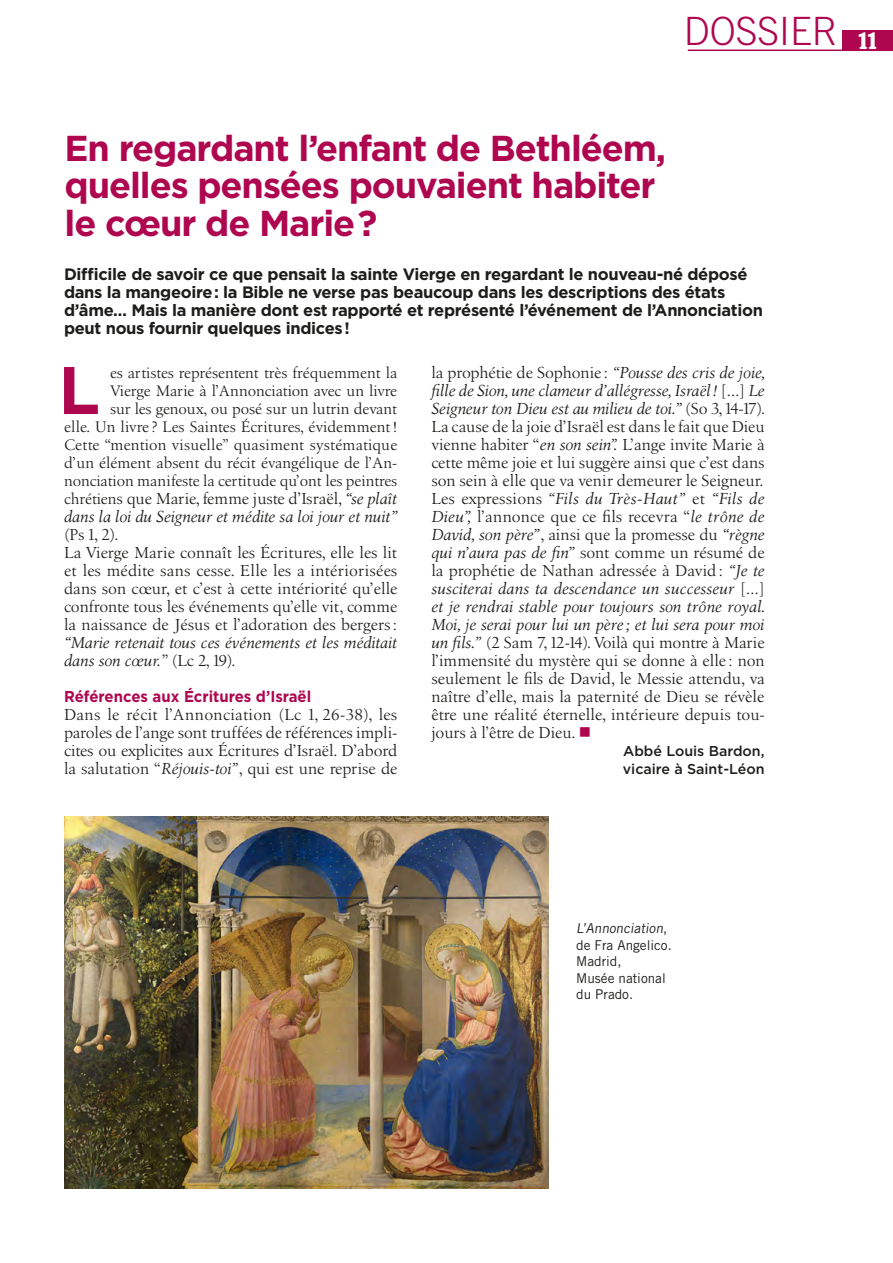
<style>
.page{position:relative;width:893px;height:1263px;background:#fff}
.page>*{position:absolute;margin:0;border:0;box-sizing:border-box;transform-origin:0 0}
.t1{font:700 67.2px "Gotham";color:#ae064f}
.t2{font:300 39px "Trade Gothic";color:#ae064f}
.t3{font:700 36px/37.5px "Gotham";letter-spacing:-.03em;color:#ae064f}
.t4{font:16.5px/18px "Birka";letter-spacing:.005em;color:#1d1d1b;text-align:justify}
.t5{font:700 16.5px/18px "Gotham";letter-spacing:-.02em;color:#1d1d1b}
.t6{font:italic 16.5px/18px "Birka";color:#1d1d1b}
.t7{font:15.75px/18px "Birka";color:#1d1d1b;text-align:right}
.t8{font:700 15.75px "Gotham";color:#ae064f;scale:.95 1}
.t9{font:500 14.25px/18px "Gotham";color:#1d1d1b}
.t10{font:13.5px/16.5px "Trade Gothic";color:#1d1d1b}
.s1{font-style:normal;font-size:15.75px}
.s2{font-style:normal}
.s3{font-style:italic}
.s4{color:#ae064f}
</style>
<div class="page">
<hr style="left:688px;top:50px;width:205px;height:1px;background:#ae064f">
<div style="left:842px;top:31px;width:51px;height:19px;background:#ae064f"></div>
<img style="left:64px;top:817px;width:485px;height:371px">
<h2 class="t2" style="left:684px;top:8px;width:194px">DOSSIER <sub>11</sub></h2>
<h3 class="t3" style="left:65px;top:129px;width:603px">En regardant l’enfant de Bethléem, quelles pensées pouvaient habiter le cœur de Marie ?</h3>
<p class="t5" style="left:64px;top:265px;width:700px">Difficile de savoir ce que pensait la sainte Vierge en regardant le nouveau-né déposé dans la mangeoire : la Bible ne verse pas beaucoup dans les descriptions des états d’âme… Mais la manière dont est rapporté et représenté l’événement de l’Annonciation peut nous fournir quelques indices !</p>
<p class="t7" style="left:64px;top:364px;width:335px">es artistes représentent très fréquemment la<br>Vierge Marie à l’Annonciation avec un livre<br>sur les genoux, ou posé sur un lutrin devant<br>elle. Un livre ? Les Saintes Écritures, évidemment!<br>Cette “mention visuelle” quasiment systématique d’un élément absent du récit évangélique de l’An&shy;nonciation manifeste la certitude qu’ont les peintres</p>
<p class="t6" style="left:64px;top:490px;width:336px"><span class="s1">chrétien</span><span class="s2">s que Marie, femme juste d’Israël,</span> “se plaît dans la loi du Seigneur et médite sa loi jour et nuit”</p>
<p class="t4" style="left:64px;top:526px;width:335px;text-align:left">(Ps 1, 2).<br>La Vierge Marie connaît les Écritures, elle les lit et les médite sans cesse. Elle les a intériorisées dans son cœur, et c’est à cette intériorité qu’elle confronte tous les événements qu’elle vit, comme la naissance de Jésus et l’adoration des bergers:</p>
<p class="t6" style="left:64px;top:634px;width:335px">“Marie retenait tous ces événements et les méditait dans son cœur.<span class="s2">” (Lc 2,19).</span></p>
<p class="t8" style="left:64px;top:686px;width:262px">Références aux Écritures d’Israël</p>
<p class="t4" style="left:64px;top:706px;width:335px">Dans le récit l’Annonciation (Lc 1, 26-38), les paroles de l’ange sont truffées de références impli&shy;cites ou explicites aux Écritures d’Israël. D’abord la salutation “<span class="s3">Réjouis-toi”</span>, qui est une reprise de</p>
<h1 class="t1" style="left:58px;top:346px;width:43px">L</h1>
<p class="t4" style="left:431px;top:364px;width:336px">la prophétie de Sophonie : <span class="s3">“Pousse des cris de joie, fille de Sion, une clameur d’allégresse, Israël!</span> […] <span class="s3">Le Seigneur ton Dieu est au milieu de toi.”</span> (So 3,14-17).<br>La cause de la joie d’Israël est dans le fait que Dieu vienne habiter “<span class="s3">en son sein”.</span> L’ange invite Marie à cette même joie et lui suggère ainsi que c’est dans son sein à elle que va venir demeurer le Seigneur.<br>Les expressions <span class="s3">“Fils du Très-Haut”</span> et <span class="s3">“Fils de Dieu”,</span> l’annonce que ce fils recevra “<span class="s3">le trône de David, son père”</span>, ainsi que la promesse du <span class="s3">“règne qui n’aura pas de fin”</span> sont comme un résumé de la prophétie de Nathan adressée à David: <span class="s3">“Je te susciterai dans ta descendance un successeur</span> […] <span class="s3">et je rendrai stable pour toujours son trône royal.<br>Moi, je serai pour lui un père ; et lui sera pour moi un fils.”</span> (2 Sam 7,12-14). Voilà qui montre à Marie l’immensité du mystère qui se donne à elle : non seulement le fils de David, le Messie attendu, va naître d’elle, mais la paternité de Dieu se révèle être une réalité éternelle, intérieure depuis tou&shy;jours à l’être de Dieu. <span class="s4">■</span></p>
<p class="t9" style="left:623px;top:742px;width:143px">Abbé Louis Bardon, vicaire à Saint-Léon</p>
<p class="t10" style="left:576px;top:920px;width:97px">L’Annonciation, de Fra Angelico.<br>Madrid,<br>Musée national du Prado.</p>
</div>
